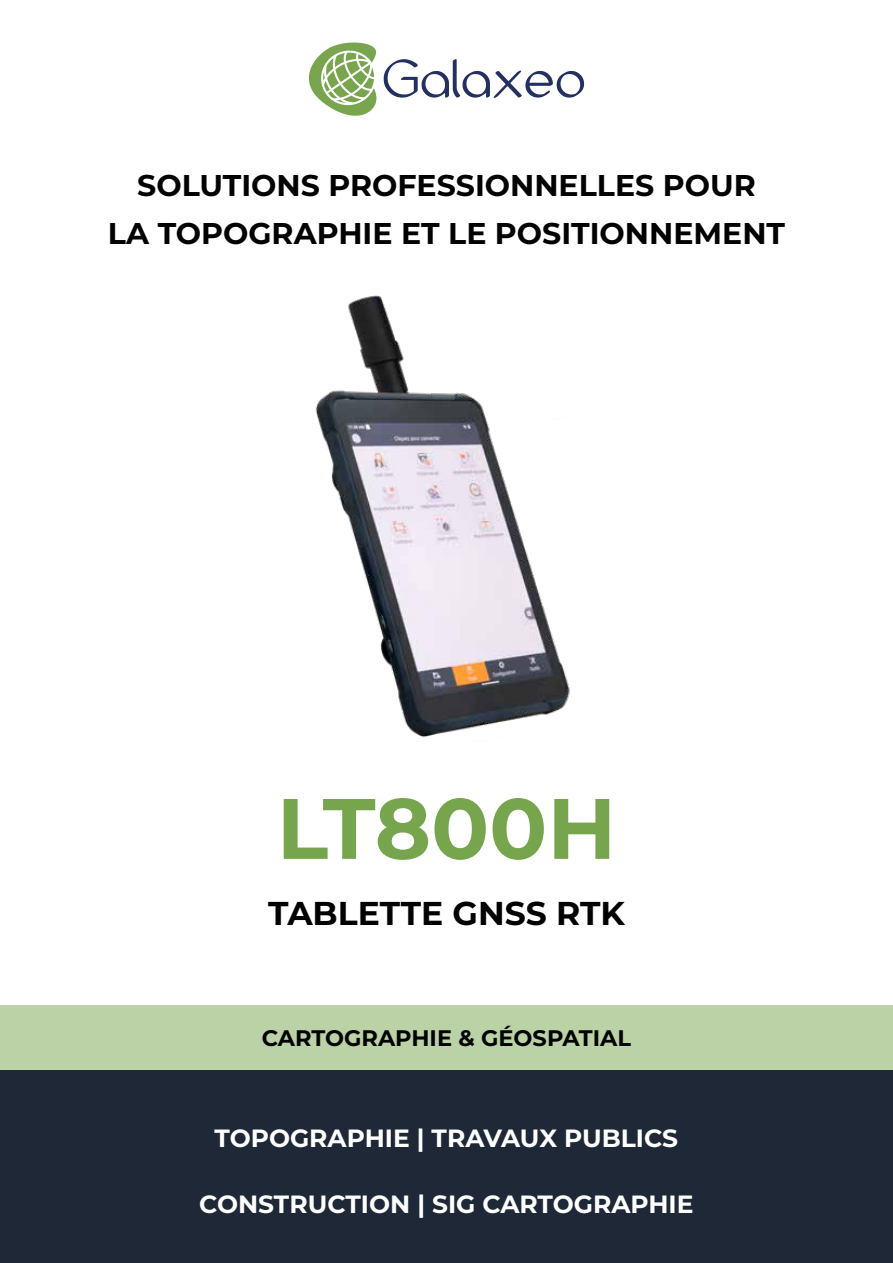
<style>
.page{position:relative;width:893px;height:1263px;background:#fff}
.page>*{position:absolute;margin:0;border:0;box-sizing:border-box;transform-origin:0 0}
.t1{font:700 85.5px "Montserrat";color:#77a54d}
.t2{font:700 33px "Montserrat";color:#020203}
.t3{font:700 30px/48px "Montserrat";color:#020203;text-align:center}
.t4{font:700 24.9px "Montserrat";color:#fff}
.t5{font:700 22.5px "Montserrat";color:#020203}
</style>
<div class="page">
<svg style="left:384px;top:59px;width:200px;height:39px"></svg>
<svg style="left:309px;top:43px;width:67px;height:73px"></svg>
<div style="left:0;top:1005px;width:893px;height:65px;background:#bbd2a6"></div>
<div style="left:0;top:1070px;width:893px;height:193px;background:#1e2836"></div>
<img style="left:315px;top:295px;width:255px;height:442px">
<p class="t3" style="left:108px;top:160px;width:679px">SOLUTIONS PROFESSIONNELLES POUR<br>LA TOPOGRAPHIE ET LE POSITIONNEMENT</p>
<h1 class="t1" style="left:277px;top:767px;width:341px">LT800H</h1>
<p class="t2" style="left:268px;top:889px;width:358px">TABLETTE GNSS RTK</p>
<p class="t5" style="left:262px;top:1022px;width:371px">CARTOGRAPHIE &amp; GÉOSPATIAL</p>
<p class="t4" style="left:215px;top:1120px;width:465px">TOPOGRAPHIE | TRAVAUX PUBLICS</p>
<p class="t4" style="left:199px;top:1186px;width:496px">CONSTRUCTION | SIG CARTOGRAPHIE</p>
</div>
